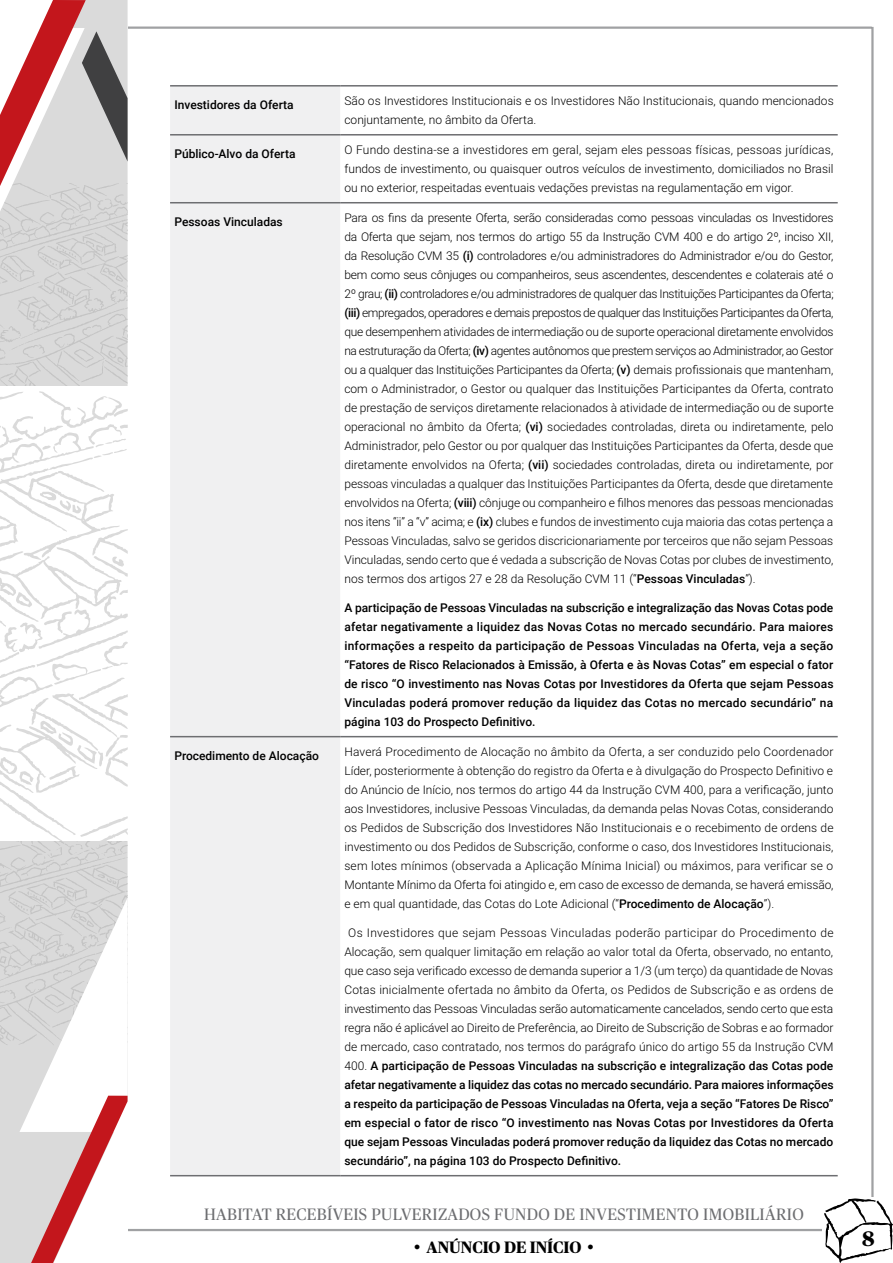
<style>
.page{position:relative;width:893px;height:1263px;background:#fff}
.page>*{position:absolute;margin:0;border:0;box-sizing:border-box;transform-origin:0 0}
.t1{font:900 21px "Publico";color:#000}
.t2{font:16.5px "Publico";letter-spacing:.02em;color:#6d6e71}
.t3{font:700 16.5px "Publico";color:#000}
.t4{font:300 12px/18.9px "Roboto";color:#000;text-align:justify}
.t5{font:500 12px/18.9px "Roboto";color:#000;text-align:justify}
.s1{font-weight:500}
.s2{font-weight:900;font-size:18px}
</style>
<div class="page">
<hr style="left:871px;top:27px;width:3px;height:1181px;background:#6d6e71">
<hr style="left:0;top:1229px;width:844px;height:2px;background:#6d6e71">
<div style="left:822px;top:1198px;width:71px;height:65px;background:#fff"></div>
<hr style="left:60px;top:27px;width:812px;height:2px;background:#6d6e71">
<svg style="left:824px;top:1198px;width:69px;height:65px"></svg>
<svg style="left:0;top:0;width:128px;height:1263px"></svg>
<div style="left:170px;top:87px;width:170px;height:1088px;background:#f0f0f1"></div>
<hr style="left:170px;top:85px;width:170px;height:2px;background:#6d6e71">
<hr style="left:340px;top:85px;width:498px;height:2px;background:#6d6e71">
<hr style="left:170px;top:134px;width:170px;height:2px;background:#6d6e71">
<hr style="left:340px;top:134px;width:498px;height:2px;background:#6d6e71">
<hr style="left:170px;top:202px;width:170px;height:1px;background:#6d6e71">
<hr style="left:340px;top:202px;width:498px;height:1px;background:#6d6e71">
<hr style="left:170px;top:736px;width:170px;height:1px;background:#6d6e71">
<hr style="left:340px;top:736px;width:498px;height:1px;background:#6d6e71">
<hr style="left:170px;top:1175px;width:170px;height:1px;background:#6d6e71">
<hr style="left:340px;top:1175px;width:498px;height:1px;background:#6d6e71">
<p class="t5" style="left:174px;top:95px;width:121px">Investidores da Oferta</p>
<p class="t4" style="left:344px;top:91px;width:491px">São os Investidores Institucionais e os Investidores Não Institucionais, quando mencionados conjuntamente, no âmbito da Oferta.</p>
<p class="t5" style="left:174px;top:144px;width:123px">Público-Alvo da Oferta</p>
<p class="t4" style="left:344px;top:140px;width:490px">O Fundo destina-se a investidores em geral, sejam eles pessoas físicas, pessoas jurídicas, fundos de investimento, ou quaisquer outros veículos de investimento, domiciliados no Brasil ou no exterior, respeitadas eventuais vedações previstas na regulamentação em vigor.</p>
<p class="t5" style="left:174px;top:212px;width:110px">Pessoas Vinculadas</p>
<p class="t4" style="left:344px;top:208px;width:491px">Para os fins da presente Oferta, serão consideradas como pessoas vinculadas os Investidores da Oferta que sejam, nos termos do artigo 55 da Instrução CVM 400 e do artigo 2º, inciso XII, da Resolução CVM 35 <span class="s1">(i)</span> controladores e/ou administradores do Administrador e/ou do Gestor, bem como seus cônjuges ou companheiros, seus ascendentes, descendentes e colaterais até o 2º grau; <span class="s1">(ii)</span> controladores e/ou administradores de qualquer das Instituições Participantes da Oferta; <span class="s1">(iii)</span> empregados, operadores e demais prepostos de qualquer das Instituições Participantes da Oferta, que desempenhem atividades de intermediação ou de suporte operacional diretamente envolvidos na estruturação da Oferta; <span class="s1">(iv)</span> agentes autônomos que prestem serviços ao Administrador, ao Gestor ou a qualquer das Instituições Participantes da Oferta; <span class="s1">(v)</span> demais profissionais que mantenham, com o Administrador, o Gestor ou qualquer das Instituições Participantes da Oferta, contrato de prestação de serviços diretamente relacionados à atividade de intermediação ou de suporte operacional no âmbito da Oferta; <span class="s1">(vi)</span> sociedades controladas, direta ou indiretamente, pelo Administrador, pelo Gestor ou por qualquer das Instituições Participantes da Oferta, desde que diretamente envolvidos na Oferta; <span class="s1">(vii)</span> sociedades controladas, direta ou indiretamente, por pessoas vinculadas a qualquer das Instituições Participantes da Oferta, desde que diretamente envolvidos na Oferta; <span class="s1">(viii)</span> cônjuge ou companheiro e filhos menores das pessoas mencionadas nos itens “ii” a “v” acima; e <span class="s1">(ix)</span> clubes e fundos de investimento cuja maioria das cotas pertença a Pessoas Vinculadas, salvo se geridos discricionariamente por terceiros que não sejam Pessoas Vinculadas, sendo certo que é vedada a subscrição de Novas Cotas por clubes de investimento, nos termos dos artigos 27 e 28 da Resolução CVM 11 (“<span class="s1">Pessoas Vinculadas</span>”).</p>
<p class="t5" style="left:344px;top:598px;width:491px">A participação de Pessoas Vinculadas na subscrição e integralização das Novas Cotas pode afetar negativamente a liquidez das Novas Cotas no mercado secundário. Para maiores informações a respeito da participação de Pessoas Vinculadas na Oferta, veja a seção “Fatores de Risco Relacionados à Emissão, à Oferta e às Novas Cotas” em especial o fator de risco “O investimento nas Novas Cotas por Investidores da Oferta que sejam Pessoas Vinculadas poderá promover redução da liquidez das Cotas no mercado secundário” na página 103 do Prospecto Definitivo.</p>
<p class="t5" style="left:174px;top:745px;width:146px">Procedimento de Alocação</p>
<p class="t4" style="left:344px;top:742px;width:491px">Haverá Procedimento de Alocação no âmbito da Oferta, a ser conduzido pelo Coordenador Líder, posteriormente à obtenção do registro da Oferta e à divulgação do Prospecto Definitivo e do Anúncio de Início, nos termos do artigo 44 da Instrução CVM 400, para a verificação, junto aos Investidores, inclusive Pessoas Vinculadas, da demanda pelas Novas Cotas, considerando os Pedidos de Subscrição dos Investidores Não Institucionais e o recebimento de ordens de investimento ou dos Pedidos de Subscrição, conforme o caso, dos Investidores Institucionais, sem lotes mínimos (observada a Aplicação Mínima Inicial) ou máximos, para verificar se o Montante Mínimo da Oferta foi atingido e, em caso de excesso de demanda, se haverá emissão, e em qual quantidade, das Cotas do Lote Adicional (“<span class="s1">Procedimento de Alocação</span>”).</p>
<p class="t4" style="left:344px;top:923px;width:491px;text-indent:4px">Os Investidores que sejam Pessoas Vinculadas poderão participar do Procedimento de Alocação, sem qualquer limitação em relação ao valor total da Oferta, observado, no entanto, que caso seja verificado excesso de demanda superior a 1/3 (um terço) da quantidade de Novas Cotas inicialmente ofertada no âmbito da Oferta, os Pedidos de Subscrição e as ordens de investimento das Pessoas Vinculadas serão automaticamente cancelados, sendo certo que esta regra não é aplicável ao Direito de Preferência, ao Direito de Subscrição de Sobras e ao formador de mercado, caso contratado, nos termos do parágrafo único do artigo 55 da Instrução CVM 400. <span class="s1">A participação de Pessoas Vinculadas na subscrição e integralização das Cotas pode afetar negativamente a liquidez das cotas no mercado secundário. Para maiores informações a respeito da participação de Pessoas Vinculadas na Oferta, veja a seção “Fatores De Risco” em especial o fator de risco “O investimento nas Novas Cotas por Investidores da Oferta que sejam Pessoas Vinculadas poderá promover redução da liquidez das Cotas no mercado secundário”, na página 103 do Prospecto Definitivo.</span></p>
<h2 class="t2" style="left:204px;top:1205px;width:601px">HABITAT RECEBÍVEIS PULVERIZADOS FUNDO DE INVESTIMENTO IMOBILIÁRIO</h2>
<h2 class="t3" style="left:414px;top:1238px;width:180px"><span class="s2">•</span> ANÚNCIO DE INÍCIO <span class="s2">•</span></h2>
<h1 class="t1" style="left:862px;top:1227px;width:14px">8</h1>
</div>
